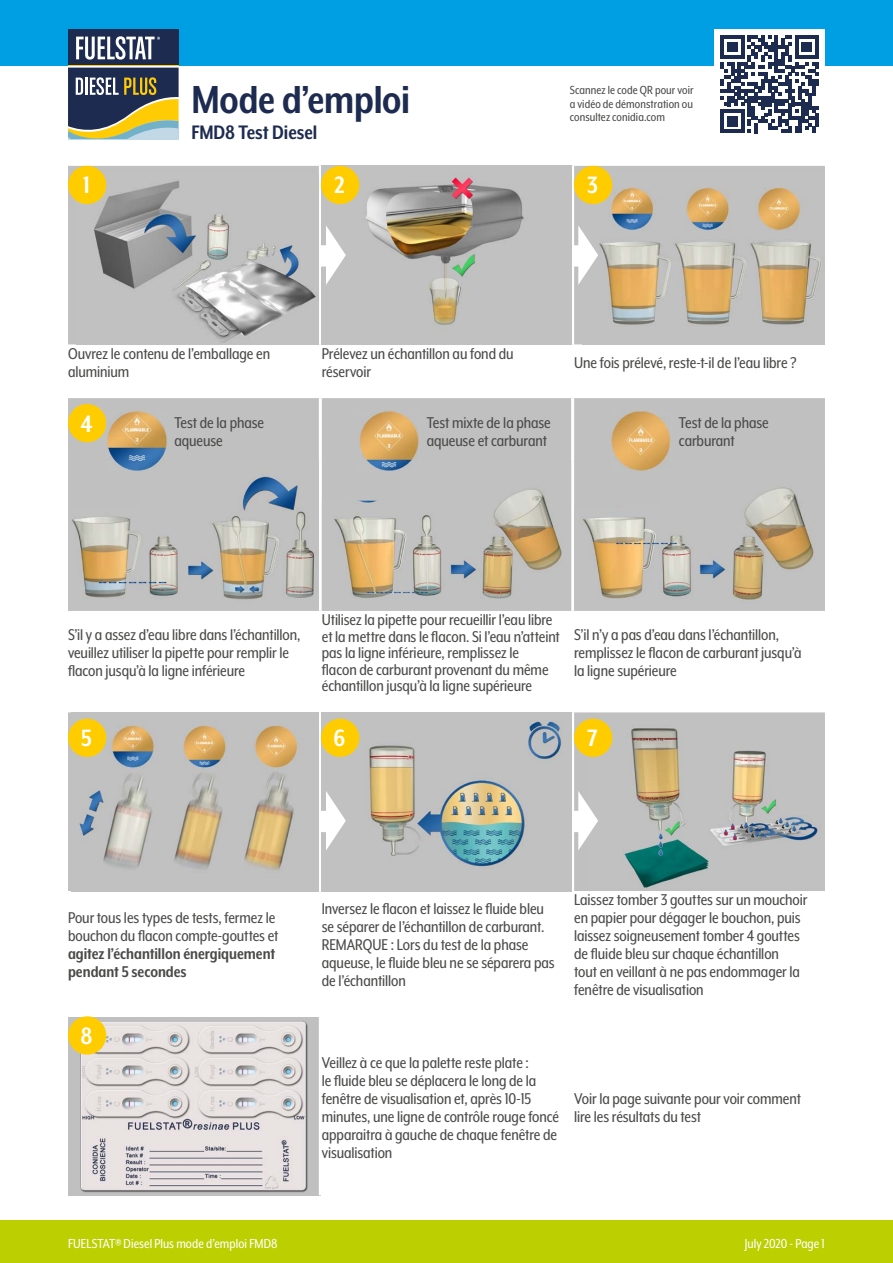
<style>
.page{position:relative;width:893px;height:1263px;background:#fff}
.page>*{position:absolute;margin:0;border:0;box-sizing:border-box;transform-origin:0 0}
.t1{font:700 45px "Mr Eaves XL Mod Nar OT";letter-spacing:-.005em;color:#1e2b50}
.t2{font:700 27.3px "Mr Eaves XL Mod Nar OT";color:#fff}
.t3{font:700 22.5px "Mr Eaves XL Mod Nar OT";letter-spacing:-.005em;color:#1e2b50}
.t4{font:18px/18px "Mr Eaves XL Mod Nar OT";letter-spacing:-.005em;color:#4a4a49}
.t5{font:700 18px/18px "Mr Eaves XL Mod Nar OT";color:#4a4a49}
.t6{font:15px "Mr Eaves XL Mod Nar OT";letter-spacing:.005em;color:#fff}
.t7{font:13.5px/13.5px "Mr Eaves XL Mod Nar OT";letter-spacing:.005em;color:#4a4a49;text-align:justify}
</style>
<div class="page">
<div style="left:68px;top:166px;width:757px;height:178px;background:#c0c0c0"></div>
<div style="left:68px;top:398px;width:757px;height:64px;background:#c0c0c0"></div>
<svg style="left:68px;top:712px;width:757px;height:179px;background:#c1c1c1"></svg>
<hr style="left:319px;top:166px;width:3px;height:178px;background:#fff">
<hr style="left:571px;top:166px;width:3px;height:178px;background:#fff">
<hr style="left:319px;top:398px;width:3px;height:64px;background:#fff">
<hr style="left:571px;top:398px;width:3px;height:64px;background:#fff">
<hr style="left:319px;top:712px;width:3px;height:179px;background:#fff">
<hr style="left:571px;top:712px;width:3px;height:179px;background:#fff">
<img style="left:76px;top:174px;width:243px;height:170px">
<img style="left:322px;top:166px;width:249px;height:178px">
<img style="left:582px;top:170px;width:243px;height:174px">
<img style="left:68px;top:462px;width:251px;height:149px">
<img style="left:322px;top:462px;width:249px;height:149px">
<img style="left:574px;top:462px;width:251px;height:149px">
<img style="left:71px;top:712px;width:248px;height:179px">
<img style="left:322px;top:712px;width:249px;height:179px">
<img style="left:588px;top:720px;width:237px;height:168px">
<img style="left:68px;top:1017px;width:251px;height:178px">
<div style="left:68px;top:166px;width:38px;height:38px;background:#fc0;border-radius:50%"></div>
<div style="left:574px;top:166px;width:38px;height:38px;background:#fc0;border-radius:50%"></div>
<div style="left:321px;top:166px;width:38px;height:38px;background:#fc0;border-radius:50%"></div>
<div style="left:68px;top:404px;width:38px;height:38px;background:#fc0;border-radius:50%"></div>
<img style="left:106px;top:410px;width:61px;height:61px">
<img style="left:359px;top:410px;width:60px;height:61px">
<img style="left:611px;top:410px;width:60px;height:61px">
<div style="left:68px;top:719px;width:38px;height:38px;background:#fc0;border-radius:50%"></div>
<div style="left:574px;top:719px;width:38px;height:38px;background:#fc0;border-radius:50%"></div>
<div style="left:321px;top:719px;width:38px;height:38px;background:#fc0;border-radius:50%"></div>
<div style="left:68px;top:1016px;width:38px;height:38px;background:#fc0;border-radius:50%"></div>
<svg style="left:574px;top:225px;width:24px;height:60px"></svg>
<svg style="left:321px;top:225px;width:25px;height:60px"></svg>
<svg style="left:574px;top:791px;width:24px;height:59px"></svg>
<svg style="left:321px;top:791px;width:25px;height:59px"></svg>
<div style="left:0;top:0;width:893px;height:66px;background:#009fe3"></div>
<div style="left:0;top:1220px;width:893px;height:43px;background:#bccf00"></div>
<div style="left:68px;top:29px;width:111px;height:36px;background:#1e2b50"></div>
<hr style="left:68px;top:65px;width:111px;height:1px;background:#fecb04">
<svg style="left:76px;top:36px;width:84px;height:24px"></svg>
<svg style="left:68px;top:68px;width:111px;height:72px;background:#6e7160"></svg>
<div style="left:714px;top:29px;width:111px;height:110px;background:#fff"></div>
<svg style="left:721px;top:35px;width:98px;height:98px"></svg>
<hr style="left:815px;top:113px;width:4px;height:13px;background:#1e2b50">
<h1 class="t1" style="left:191px;top:77px;width:220px">Mode d’emploi</h1>
<p class="t3" style="left:199px;top:121px;width:120px">MD8 Test Diesel</p>
<p class="t3" style="left:191px;top:121px;width:188px">FHR8-2 Aviation Fuel Test</p>
<p class="t7" style="left:570px;top:84px;width:125px">Scannez le code QR pour voir a vidéo de démonstration ou consultez conidia.com</p>
<h2 class="t2" style="left:83px;top:172px;width:8px">1</h2>
<h2 class="t2" style="left:334px;top:172px;width:12px">2</h2>
<h2 class="t2" style="left:587px;top:172px;width:12px">3</h2>
<p class="t4" style="left:68px;top:344px;width:204px">Ouvrez le contenu de l’emballage en aluminium</p>
<p class="t4" style="left:322px;top:344px;width:193px">Prélevez un échantillon au fond du réservoir</p>
<p class="t4" style="left:574px;top:353px;width:224px">Une fois prélevé, reste-t-il de l’eau libre ?</p>
<h2 class="t2" style="left:80px;top:410px;width:14px">4</h2>
<p class="t4" style="left:174px;top:414px;width:91px">Test de la phase aqueuse</p>
<p class="t4" style="left:427px;top:414px;width:126px">Test mixte de la phase aqueuse et carburant</p>
<p class="t4" style="left:679px;top:414px;width:91px">Test de la phase carburant</p>
<p class="t4" style="left:68px;top:626px;width:234px">S’il y a assez d’eau libre dans l’échantillon, veuillez utiliser la pipette pour remplir le flacon jusqu’à la ligne inférieure</p>
<p class="t4" style="left:322px;top:611px;width:240px;line-height:16.5px">Utilisez la pipette pour recueillir l’eau libre et la mettre dans le flacon. Si l’eau n’atteint pas la ligne inférieure, remplissez le<br>flacon de carburant provenant du même échantillon jusqu’à la ligne supérieure</p>
<p class="t4" style="left:574px;top:626px;width:229px">S’il n’y a pas d’eau dans l’échantillon, remplissez le flacon de carburant jusqu’à la ligne supérieure</p>
<h2 class="t2" style="left:81px;top:724px;width:12px">5</h2>
<h2 class="t2" style="left:334px;top:724px;width:13px">6</h2>
<h2 class="t2" style="left:587px;top:724px;width:12px">7</h2>
<p class="t4" style="left:68px;top:909px;width:212px">Pour tous les types de tests, fermez le bouchon du flacon compte-gouttes et</p>
<p class="t5" style="left:68px;top:945px;width:209px">agitez l’échantillon énergiquement pendant 5 secondes</p>
<h2 class="t2" style="left:81px;top:1022px;width:14px">8</h2>
<p class="t4" style="left:322px;top:900px;width:234px">Inversez le flacon et laissez le fluide bleu se séparer de l’échantillon de carburant.<br>REMARQUE : Lors du test de la phase aqueuse, le fluide bleu ne se séparera pas de l’échantillon</p>
<p class="t4" style="left:574px;top:891px;width:235px">Laissez tomber 3 gouttes sur un mouchoir en papier pour dégager le bouchon, puis laissez soigneusement tomber 4 gouttes de fluide bleu sur chaque échantillon<br>tout en veillant à ne pas endommager la fenêtre de visualisation</p>
<p class="t4" style="left:322px;top:1054px;width:239px">Veillez à ce que la palette reste plate :<br>le fluide bleu se déplacera le long de la fenêtre de visualisation et, après 10-15 minutes, une ligne de contrôle rouge foncé apparaitra à gauche de chaque fenêtre de visualisation</p>
<p class="t4" style="left:574px;top:1090px;width:228px">Voir la page suivante pour voir comment lire les résultats du test</p>
<p class="t6" style="left:68px;top:1236px;width:211px">FUELSTAT® Diesel Plus mode d’emploi FMD8</p>
<p class="t6" style="left:745px;top:1236px;width:82px">July 2020 - Page 1</p>
</div>
